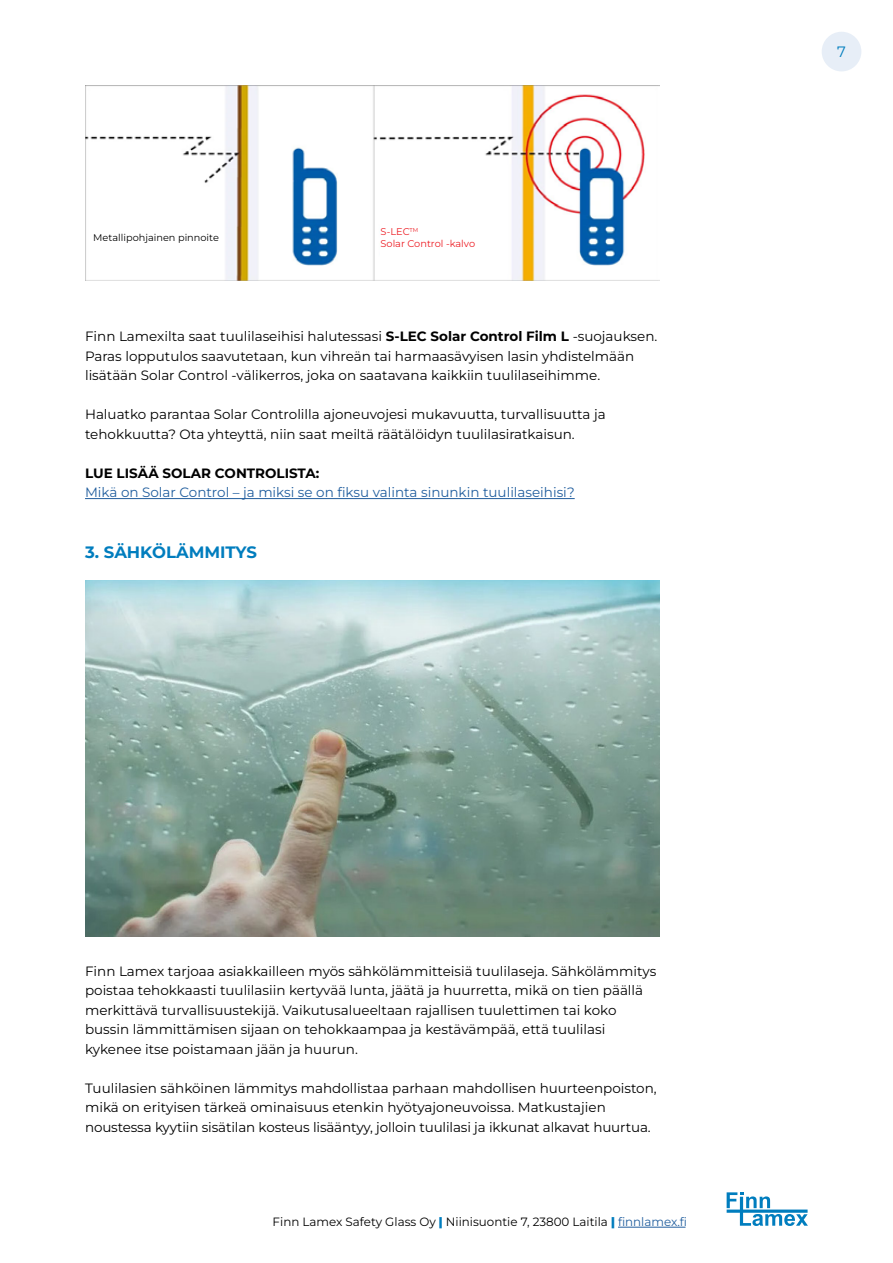
<style>
.page{position:relative;width:893px;height:1263px;background:#fff}
.page>*{position:absolute;margin:0;border:0;box-sizing:border-box;transform-origin:0 0}
.t1{font:700 16.5px "Montserrat";color:#007dbe}
.t2{font:15px "Montserrat";color:#007dbe}
.t3{font:13.5px/19.5px "Montserrat";color:#000}
.t4{font:13.5px "Montserrat";color:#215e9e}
.t5{font:700 13.5px "Montserrat";color:#000}
.t6{font:12px "Montserrat";color:#000}
.t7{font:9.75px/12px "Montserrat";color:#ed1d24}
.t8{font:9.75px "Montserrat";color:#000}
.s1{font-weight:700}
.s2{font-weight:900;color:#007dbe}
.s3{color:#215e9e}
</style>
<div class="page">
<hr style="left:618px;top:1227px;width:67px;height:1px;background:#215e9e">
<svg style="left:727px;top:1192px;width:81px;height:34px"></svg>
<div style="left:822px;top:32px;width:39px;height:39px;background:#e7eef7;border-radius:50%"></div>
<hr style="left:85px;top:498px;width:490px;height:1px;background:#215e9e">
<img style="left:85px;top:85px;width:574px;height:195px">
<img style="left:85px;top:580px;width:574px;height:356px">
<div style="left:93px;top:222px;width:127px;height:28px;background:#fff"></div>
<div style="left:381px;top:205px;width:122px;height:62px;background:#fff"></div>
<p class="t8" style="left:93px;top:231px;width:127px">Metallipohjainen pinnoite</p>
<p class="t7" style="left:381px;top:225px;width:96px">S-LEC<sup>TM<br></sup>Solar Control -kalvo</p>
<p class="t3" style="left:85px;top:326px;width:574px">Finn Lamexilta saat tuulilaseihisi halutessasi <span class="s1">S-LEC Solar Control Film L</span> -suojauksen.<br>Paras lopputulos saavutetaan, kun vihreän tai harmaasävyisen lasin yhdistelmään lisätään Solar Control -välikerros, joka on saatavana kaikkiin tuulilaseihimme.</p>
<p class="t3" style="left:85px;top:404px;width:522px">Haluatko parantaa Solar Controlilla ajoneuvojesi mukavuutta, turvallisuutta ja tehokkuutta? Ota yhteyttä, niin saat meiltä räätälöidyn tuulilasiratkaisun.</p>
<p class="t5" style="left:85px;top:464px;width:236px">LUE LISÄÄ SOLAR CONTROLISTA:</p>
<p class="t4" style="left:85px;top:483px;width:491px">Mikä on Solar Control – ja miksi se on fiksu valinta sinunkin tuulilaseihisi?</p>
<p class="t1" style="left:85px;top:541px;width:173px">3. SÄHKÖLÄMMITYS</p>
<p class="t2" style="left:837px;top:42px;width:10px">7</p>
<p class="t3" style="left:85px;top:961px;width:573px">Finn Lamex tarjoaa asiakkailleen myös sähkölämmitteisiä tuulilaseja. Sähkölämmitys poistaa tehokkaasti tuulilasiin kertyvää lunta, jäätä ja huurretta, mikä on tien päällä merkittävä turvallisuustekijä. Vaikutusalueeltaan rajallisen tuulettimen tai koko bussin lämmittämisen sijaan on tehokkaampaa ja kestävämpää, että tuulilasi kykenee itse poistamaan jään ja huurun.</p>
<p class="t3" style="left:85px;top:1078px;width:573px">Tuulilasien sähköinen lämmitys mahdollistaa parhaan mahdollisen huurteenpoiston, mikä on erityisen tärkeä ominaisuus etenkin hyötyajoneuvoissa. Matkustajien noustessa kyytiin sisätilan kosteus lisääntyy, jolloin tuulilasi ja ikkunat alkavat huurtua.</p>
<p class="t6" style="left:273px;top:1214px;width:416px">Finn Lamex Safety Glass Oy <span class="s2">|</span> Niinisuontie 7, 23800 Laitila <span class="s2">|</span> <span class="s3">finnlamex.fi</span></p>
</div>
